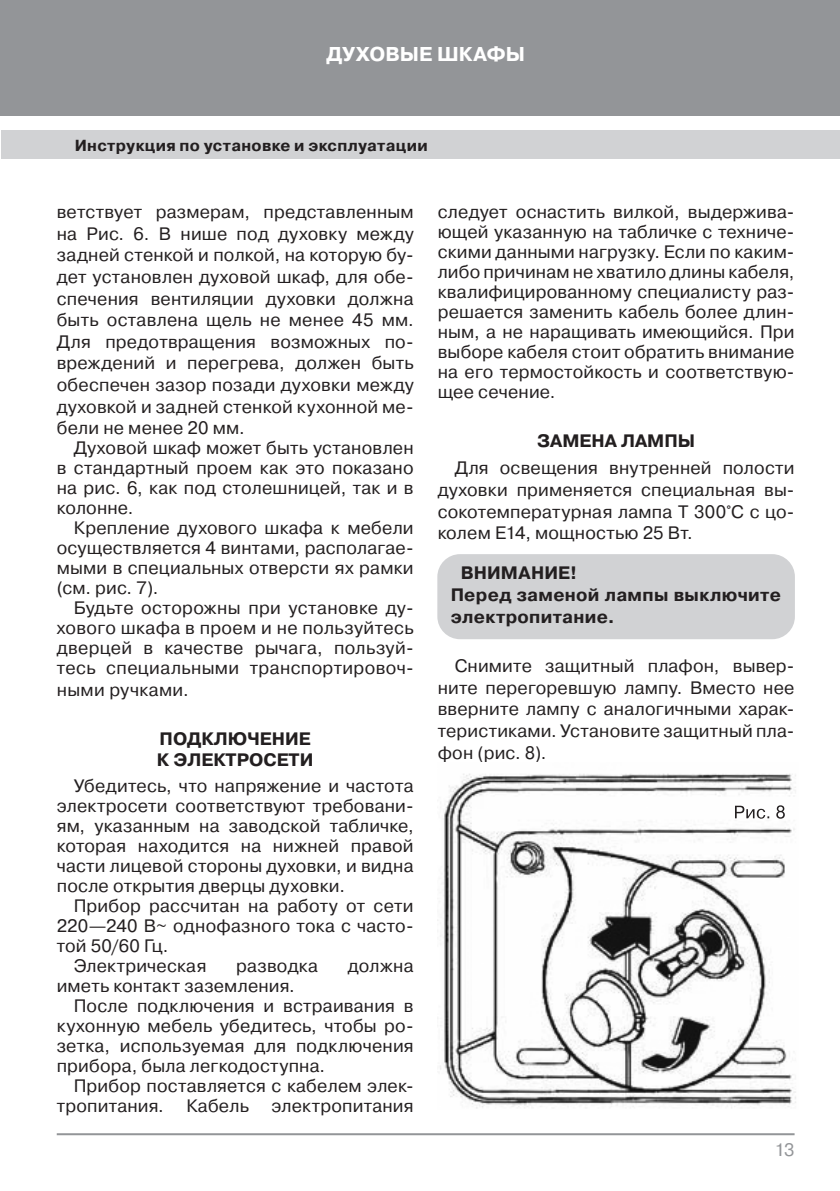
<style>
.page{position:relative;width:840px;height:1191px;background:#fff}
.page>*{position:absolute;margin:0;border:0;box-sizing:border-box;transform-origin:0 0}
.t1{font:700 20px "Pragmatica C";color:#fff}
.Based_text{font:18px/20px "Pragmatica C";letter-spacing:.01em;color:#231f20;text-align:justify}
.blok_grey{font:700 18px/21.6px "Pragmatica C";letter-spacing:.015em;color:#231f20}
.Podzagolovok{font:700 18px/21.6px "Pragmatica C";color:#231f20}
.t2{font:18px "Pragmatica C";color:#939598}
.t3{font:700 16px "Pragmatica C";letter-spacing:.02em;color:#231f20}
</style>
<div class="page">
<div style="left:0;top:0;width:839px;height:116px;background:#939598"></div>
<div style="left:1px;top:130px;width:838px;height:29px;background:#d1d2d4"></div>
<hr style="left:57px;top:1133px;width:737px;height:2px;background:#939598">
<div style="left:437px;top:554px;width:357px;height:85px;background:#d1d2d4;border-radius:23px"></div>
<img style="left:437px;top:773px;width:359px;height:336px">
<svg style="left:734px;top:805px;width:50px;height:13px"></svg>
<p class="t1" style="left:326px;top:43px;width:200px">ДУХОВЫЕ ШКАФЫ</p>
<p class="t3" style="left:75px;top:136px;width:354px">Инструкция по установке и эксплуатации</p>
<p class="Based_text" style="left:57px;top:201px;width:358px;line-height:21.6px">ветствует размерам, представленным на Рис. 6. В нише под духовку между задней стенкой и полкой, на которую бу&shy;дет установлен духовой шкаф, для обе&shy;спечения вентиляции духовки должна быть оставлена щель не менее 45 мм.<br>Для предотвращения возможных по&shy;вреждений и перегрева, должен быть обеспечен зазор позади духовки между духовкой и задней стенкой кухонной ме&shy;бели не менее 20 мм.</p>
<p class="Based_text" style="left:57px;top:438px;width:358px;text-indent:17px">Духовой шкаф может быть установлен в стандартный проем как это показано на рис. 6, как под столешницей, так и в колонне.</p>
<p class="Based_text" style="left:57px;top:518px;width:358px;text-indent:17px">Крепление духового шкафа к мебели осуществляется 4 винтами, располагае&shy;мыми в специальных отверсти ях рамки (см. рис. 7).</p>
<p class="Based_text" style="left:57px;top:598px;width:358px;text-indent:17px">Будьте осторожны при установке ду&shy;хового шкафа в проем и не пользуйтесь дверцей в качестве рычага, пользуй&shy;тесь специальными транспортировоч&shy;ными ручками.</p>
<p class="Podzagolovok" style="left:157px;top:728px;width:158px">ПОДКЛЮЧЕНИЕ<br>К ЭЛЕКТРОСЕТИ</p>
<p class="Based_text" style="left:57px;top:776px;width:358px;text-indent:17px">Убедитесь, что напряжение и частота электросети соответствуют требовани&shy;ям, указанным на заводской табличке, которая находится на нижней правой части лицевой стороны духовки, и видна после открытия дверцы духовки.</p>
<p class="Based_text" style="left:57px;top:896px;width:358px;text-indent:17px">Прибор рассчитан на работу от сети 220—240 В~ однофазного тока с часто&shy;той 50/60 Гц.</p>
<p class="Based_text" style="left:74px;top:956px;width:134px">Электрическая</p>
<p class="Based_text" style="left:236px;top:956px;width:83px">разводка</p>
<p class="Based_text" style="left:348px;top:956px;width:67px">должна</p>
<p class="Based_text" style="left:57px;top:976px;width:239px">иметь контакт заземления.</p>
<p class="Based_text" style="left:57px;top:996px;width:358px;text-indent:17px">После подключения и встраивания в кухонную мебель убедитесь, чтобы ро&shy;зетка, используемая для подключения прибора, была легкодоступна.</p>
<p class="Based_text" style="left:57px;top:1076px;width:358px;text-align:right">Прибор поставляется с кабелем элек&shy;тропитания. Кабель электропитания</p>
<p class="Based_text" style="left:437px;top:202px;width:358px">следует оснастить вилкой, выдержива&shy;ющей указанную на табличке с техниче&shy;скими данными нагрузку. Если по каким&shy;либо причинам не хватило длины кабеля, квалифицированному специалисту раз&shy;решается заменить кабель более длин&shy;ным, а не наращивать имеющийся. При выборе кабеля стоит обратить внимание на его термостойкость и соответствую&shy;щее сечение.</p>
<p class="Podzagolovok" style="left:536px;top:430px;width:159px">ЗАМЕНА ЛАМПЫ</p>
<p class="Based_text" style="left:437px;top:457px;width:358px;line-height:21.6px;text-indent:17px">Для освещения внутренней полости духовки применяется специальная вы&shy;сокотемпературная лампа Т 300°С с цо&shy;колем Е14, мощностью 25 Вт.</p>
<p class="blok_grey" style="left:460px;top:562px;width:118px">ВНИМАНИЕ!</p>
<p class="blok_grey" style="left:450px;top:584px;width:331px">Перед заменой лампы выключите электропитание.</p>
<p class="Based_text" style="left:437px;top:655px;width:358px;line-height:21.6px;text-indent:17px">Снимите защитный плафон, вывер&shy;ните перегоревшую лампу. Вместо нее вверните лампу с аналогичными харак&shy;теристиками. Установите защитный пла&shy;фон (рис. 8).</p>
<p class="t2" style="left:774px;top:1139px;width:22px">13</p>
</div>
